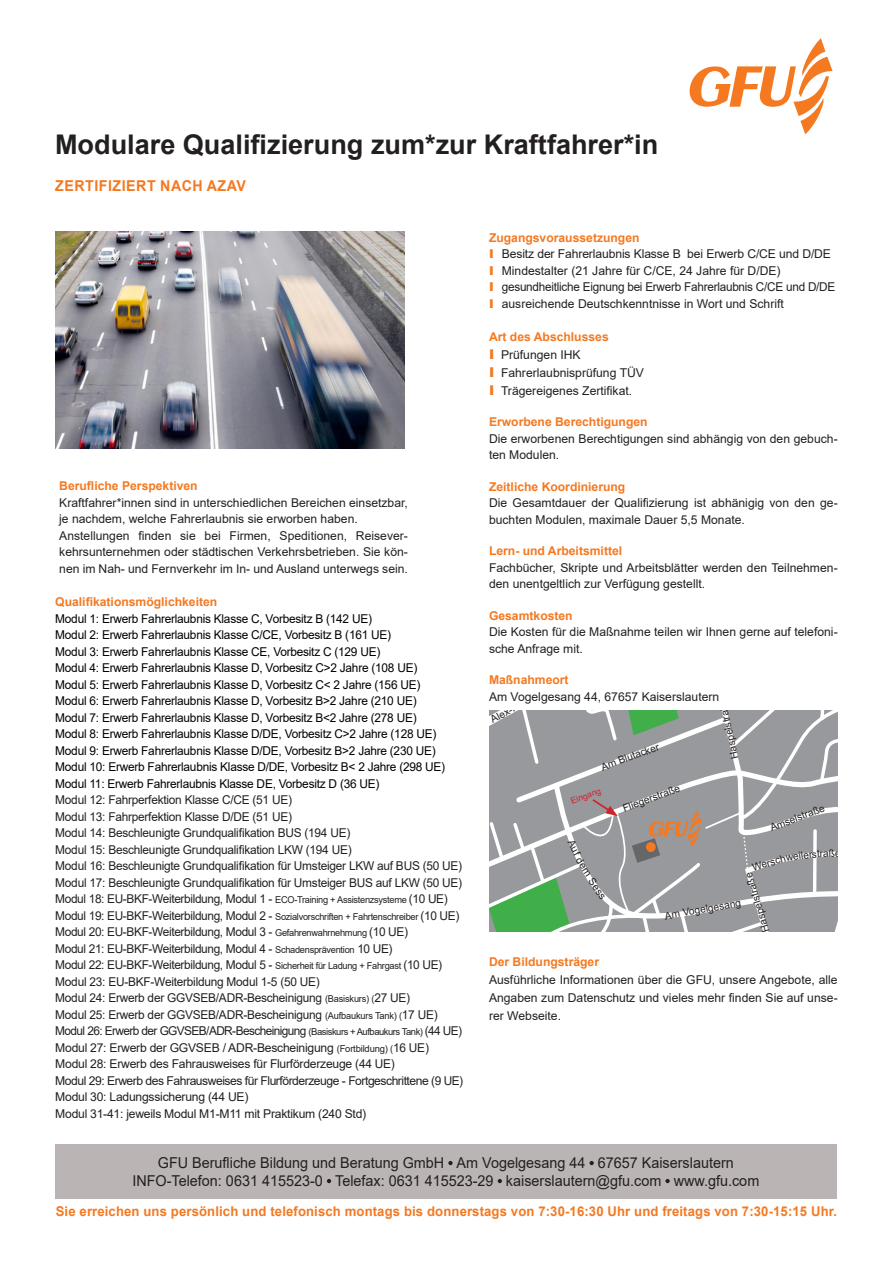
<style>
.page{position:relative;width:893px;height:1263px;background:#fff}
.page>*{position:absolute;margin:0;border:0;box-sizing:border-box;transform-origin:0 0}
.t1{font:700 27px "Arial";color:#231f20}
.t2{font:15px "Arial";color:#231f20;scale:.96 1}
.t3{font:700 15px "Arial";letter-spacing:.035em;color:#f47921;scale:.95 1}
.t4{font:700 13.5px "Arial";letter-spacing:.01em;color:#f47921}
.t5{font:12.15px/18px "Arial";letter-spacing:-.02em;color:#231f20;text-align:justify}
.t6{font:12.15px "Arial";letter-spacing:-.02em;color:#000}
.t7{font:12.15px/16.5px "Arial";color:#231f20}
.t8{font:700 12.15px "Arial";color:#f47921}
.t9{font:12.15px "Arial";letter-spacing:-.05em;color:#231f20}
.t10{font:12.15px "Arial";letter-spacing:-.04em;color:#231f20}
.t11{font:10.35px "Arial";color:#231f20}
.t12{font:10.2px "Arial";color:#231f20}
.t13{font:8.7px "Arial";color:#d1232a}
.s1{font-weight:900;color:#f47921}
.s2{font-weight:900;font-size:13.5px;color:#f47921}
.s3{font-size:9.45px}
</style>
<div class="page">
<img style="left:56px;top:232px;width:349px;height:217px">
<svg style="left:689px;top:38px;width:144px;height:96px"></svg>
<div style="left:55px;top:1144px;width:782px;height:54px;background:#bab5b4"></div>
<svg style="left:448px;top:1161px;width:5px;height:4px"></svg>
<svg style="left:589px;top:1161px;width:5px;height:4px"></svg>
<svg style="left:327px;top:1179px;width:4px;height:4px"></svg>
<svg style="left:498px;top:1179px;width:4px;height:4px"></svg>
<svg style="left:665px;top:1179px;width:5px;height:4px"></svg>
<svg style="left:489px;top:710px;width:349px;height:221px;background:#a0a6a3"></svg>
<p class="t1" style="left:55px;top:125px;width:605px">Modulare Qualifizierung zum*zur Kraftfahrer*in</p>
<p class="t3" style="left:55px;top:175px;width:202px">ZERTIFIZIERT NACH AZAV</p>
<p class="t8" style="left:489px;top:229px;width:152px">Zugangsvoraussetzungen</p>
<p class="t5" style="left:489px;top:245px;width:343px"><span class="s1">I</span> Besitz der Fahrerlaubnis Klasse B bei Erwerb C/CE und D/DE</p>
<p class="t7" style="left:489px;top:262px;width:293px"><span class="s1">I</span> Mindestalter (21 Jahre für C/CE, 24 Jahre für D/DE)</p>
<p class="t5" style="left:489px;top:278px;width:348px"><span class="s1">I</span> gesundheitliche Eignung bei Erwerb Fahrerlaubnis C/CE und D/DE</p>
<p class="t7" style="left:489px;top:295px;width:296px"><span class="s1">I</span> ausreichende Deutschkenntnisse in Wort und Schrift</p>
<p class="t8" style="left:489px;top:328px;width:121px">Art des Abschlusses</p>
<p class="t7" style="left:489px;top:346px;width:93px"><span class="s2">I</span> Prüfungen IHK</p>
<p class="t7" style="left:489px;top:364px;width:156px"><span class="s2">I</span> Fahrerlaubnisprüfung TÜV</p>
<p class="t7" style="left:489px;top:382px;width:145px"><span class="s2">I</span> Trägereigenes Zertifikat.</p>
<p class="t8" style="left:489px;top:413px;width:160px">Erworbene Berechtigungen</p>
<p class="t7" style="left:489px;top:430px;width:350px">Die erworbenen Berechtigungen sind abhängig von den gebuch&shy;ten Modulen.</p>
<p class="t8" style="left:489px;top:478px;width:138px">Zeitliche Koordinierung</p>
<p class="t7" style="left:489px;top:495px;width:350px">Die Gesamtdauer der Qualifizierung ist abhänigig von den ge&shy;buchten Modulen, maximale Dauer 5,5 Monate.</p>
<p class="t8" style="left:489px;top:542px;width:135px">Lern- und Arbeitsmittel</p>
<p class="t7" style="left:489px;top:559px;width:350px">Fachbücher, Skripte und Arbeitsblätter werden den Teilnehmen&shy;den unentgeltlich zur Verfügung gestellt.</p>
<p class="t8" style="left:489px;top:607px;width:85px">Gesamtkosten</p>
<p class="t7" style="left:489px;top:624px;width:350px">Die Kosten für die Maßnahme teilen wir Ihnen gerne auf telefoni&shy;sche Anfrage mit.</p>
<p class="t8" style="left:489px;top:671px;width:81px">Maßnahmeort</p>
<p class="t7" style="left:489px;top:688px;width:232px">Am Vogelgesang 44, 67657 Kaiserslautern</p>
<p class="t8" style="left:59px;top:477px;width:140px">Berufliche Perspektiven</p>
<p class="t7" style="left:59px;top:494px;width:350px">Kraftfahrer*innen sind in unterschiedlichen Bereichen einsetzbar, je nachdem, welche Fahrerlaubnis sie erworben haben.</p>
<p class="t5" style="left:59px;top:527px;width:350px;line-height:16.5px">Anstellungen finden sie bei Firmen, Speditionen, Reisever&shy;kehrsunternehmen oder städtischen Verkehrsbetrieben. Sie kön&shy;nen im Nah- und Fernverkehr im In- und Ausland unterwegs sein.</p>
<p class="t8" style="left:55px;top:593px;width:164px">Qualifikationsmöglichkeiten</p>
<p class="t6" style="left:55px;top:610px;width:318px">Modul 1: Erwerb Fahrerlaubnis Klasse C, Vorbesitz B (142 UE)</p>
<p class="t6" style="left:55px;top:627px;width:337px">Modul 2: Erwerb Fahrerlaubnis Klasse C/CE, Vorbesitz B (161 UE)</p>
<p class="t6" style="left:55px;top:643px;width:327px">Modul 3: Erwerb Fahrerlaubnis Klasse CE, Vorbesitz C (129 UE)</p>
<p class="t6" style="left:55px;top:660px;width:364px">Modul 4: Erwerb Fahrerlaubnis Klasse D, Vorbesitz C&gt;2 Jahre (108 UE)</p>
<p class="t6" style="left:55px;top:676px;width:367px">Modul 5: Erwerb Fahrerlaubnis Klasse D, Vorbesitz C&lt; 2 Jahre (156 UE)</p>
<p class="t6" style="left:55px;top:693px;width:363px">Modul 6: Erwerb Fahrerlaubnis Klasse D, Vorbesitz B&gt;2 Jahre (210 UE)</p>
<p class="t6" style="left:55px;top:709px;width:363px">Modul 7: Erwerb Fahrerlaubnis Klasse D, Vorbesitz B&lt;2 Jahre (278 UE)</p>
<p class="t6" style="left:55px;top:726px;width:383px">Modul 8: Erwerb Fahrerlaubnis Klasse D/DE, Vorbesitz C&gt;2 Jahre (128 UE)</p>
<p class="t6" style="left:55px;top:742px;width:382px">Modul 9: Erwerb Fahrerlaubnis Klasse D/DE, Vorbesitz B&gt;2 Jahre (230 UE)</p>
<p class="t6" style="left:55px;top:759px;width:391px">Modul 10: Erwerb Fahrerlaubnis Klasse D/DE, Vorbesitz B&lt; 2 Jahre (298 UE)</p>
<p class="t6" style="left:55px;top:775px;width:326px">Modul 11: Erwerb Fahrerlaubnis Klasse DE, Vorbesitz D (36 UE)</p>
<p class="t5" style="left:55px;top:791px;width:238px">Modul 12: Fahrperfektion Klasse C/CE (51 UE)</p>
<p class="t5" style="left:55px;top:807px;width:238px">Modul 13: Fahrperfektion Klasse D/DE (51 UE)</p>
<p class="t5" style="left:55px;top:824px;width:297px">Modul 14: Beschleunigte Grundqualifikation BUS (194 UE)</p>
<p class="t5" style="left:55px;top:840px;width:298px">Modul 15: Beschleunigte Grundqualifikation LKW (194 UE)</p>
<p class="t5" style="left:55px;top:857px;width:408px">Modul 16: Beschleunigte Grundqualifikation für Umsteiger LKW auf BUS (50 UE)</p>
<p class="t5" style="left:55px;top:873px;width:408px">Modul 17: Beschleunigte Grundqualifikation für Umsteiger BUS auf LKW (50 UE)</p>
<p class="t5" style="left:55px;top:890px;width:394px">Modul 18: EU-BKF-Weiterbildung, Modul 1 - <span class="s3">ECO-Training + Assistenzsysteme</span> (10 UE)</p>
<p class="t5" style="left:55px;top:906px;width:405px">Modul 19: EU-BKF-Weiterbildung, Modul 2 - <span class="s3">Sozialvorschriften + Fahrtenschreiber</span> (10 UE)</p>
<p class="t5" style="left:55px;top:923px;width:354px">Modul 20: EU-BKF-Weiterbildung, Modul 3 - <span class="s3">Gefahrenwahrnehmung</span> (10 UE)</p>
<p class="t5" style="left:55px;top:939px;width:339px">Modul 21: EU-BKF-Weiterbildung, Modul 4 - <span class="s3">Schadensprävention</span> 10 UE)</p>
<p class="t5" style="left:55px;top:956px;width:388px">Modul 22: EU-BKF-Weiterbildung, Modul 5 - <span class="s3">Sicherheit für Ladung + Fahrgast</span> (10 UE)</p>
<p class="t5" style="left:55px;top:972px;width:266px">Modul 23: EU-BKF-Weiterbildung Modul 1-5 (50 UE)</p>
<p class="t5" style="left:55px;top:989px;width:356px">Modul 24: Erwerb der GGVSEB/ADR-Bescheinigung <span class="s3">(Basiskurs) (</span>27 UE)</p>
<p class="t5" style="left:55px;top:1005px;width:384px">Modul 25: Erwerb der GGVSEB/ADR-Bescheinigung <span class="s3">(Aufbaukurs Tank) (</span>17 UE)</p>
<p class="t9" style="left:55px;top:1023px;width:408px">Modul 26: Erwerb der GGVSEB/ADR-Bescheinigung <span class="s3">(Basiskurs + Aufbaukurs Tank)</span> (44 UE)</p>
<p class="t5" style="left:55px;top:1038px;width:375px">Modul 27: Erwerb der GGVSEB / ADR-Bescheinigung <span class="s3">(Fortbildung) (</span>16 UE)</p>
<p class="t5" style="left:55px;top:1055px;width:341px">Modul 28: Erwerb des Fahrausweises für Flurförderzeuge (44 UE)</p>
<p class="t10" style="left:55px;top:1072px;width:409px">Modul 29: Erwerb des Fahrausweises für Flurförderzeuge - Fortgeschrittene (9 UE)</p>
<p class="t5" style="left:55px;top:1088px;width:195px">Modul 30: Ladungssicherung (44 UE)</p>
<p class="t5" style="left:55px;top:1104px;width:312px">Modul 31-41: jeweils Modul M1-M11 mit Praktikum (240 Std)</p>
<p class="t2" style="left:158px;top:1152px;width:602px">GFU Berufliche Bildung und Beratung GmbH Am Vogelgesang 44 67657 Kaiserslautern</p>
<p class="t2" style="left:132px;top:1170px;width:655px">INFO-Telefon: 0631 415523-0 Telefax: 0631 415523-29 kaiserslautern@gfu.com www.gfu.com</p>
<p class="t11" style="left:488px;top:714px;width:75px;rotate:-28deg">Alex-Müller-Stra</p>
<p class="t12" style="left:728px;top:760px;width:63px;rotate:-103deg">Haspelstraße</p>
<p class="t11" style="left:599px;top:760px;width:62px;rotate:-20deg">Am Blutacker</p>
<p class="t11" style="left:621px;top:801px;width:62px;rotate:-20deg">Fliegerstraße</p>
<p class="t13" style="left:569px;top:795px;width:33px;rotate:-20deg">Eingang</p>
<p class="t11" style="left:768px;top:821px;width:59px;rotate:-20deg">Amselstraße</p>
<p class="t11" style="left:812px;top:847px;width:30px;rotate:-2deg">straße</p>
<p class="t11" style="left:750px;top:860px;width:36px;rotate:-16deg">Wersch</p>
<p class="t11" style="left:785px;top:850px;width:28px;rotate:-8deg">weiler</p>
<p class="t12" style="left:759px;top:934px;width:63px;rotate:-107deg">Haspelstraße</p>
<p class="t11" style="left:596px;top:875px;width:24px;rotate:54deg">Sess</p>
<p class="t11" style="left:664px;top:909px;width:79px;rotate:-10deg">Am Vogelgesang</p>
<p class="t8" style="left:489px;top:953px;width:112px">Der Bildungsträger</p>
<p class="t5" style="left:489px;top:971px;width:350px">Ausführliche Informationen über die GFU, unsere Angebote, alle Angaben zum Datenschutz und vieles mehr finden Sie auf unse&shy;rer Webseite.</p>
<p class="t4" style="left:56px;top:1201px;width:783px">Sie erreichen uns persönlich und telefonisch montags bis donnerstags von 7:30-16:30 Uhr und freitags von 7:30-15:15 Uhr.</p>
</div>
